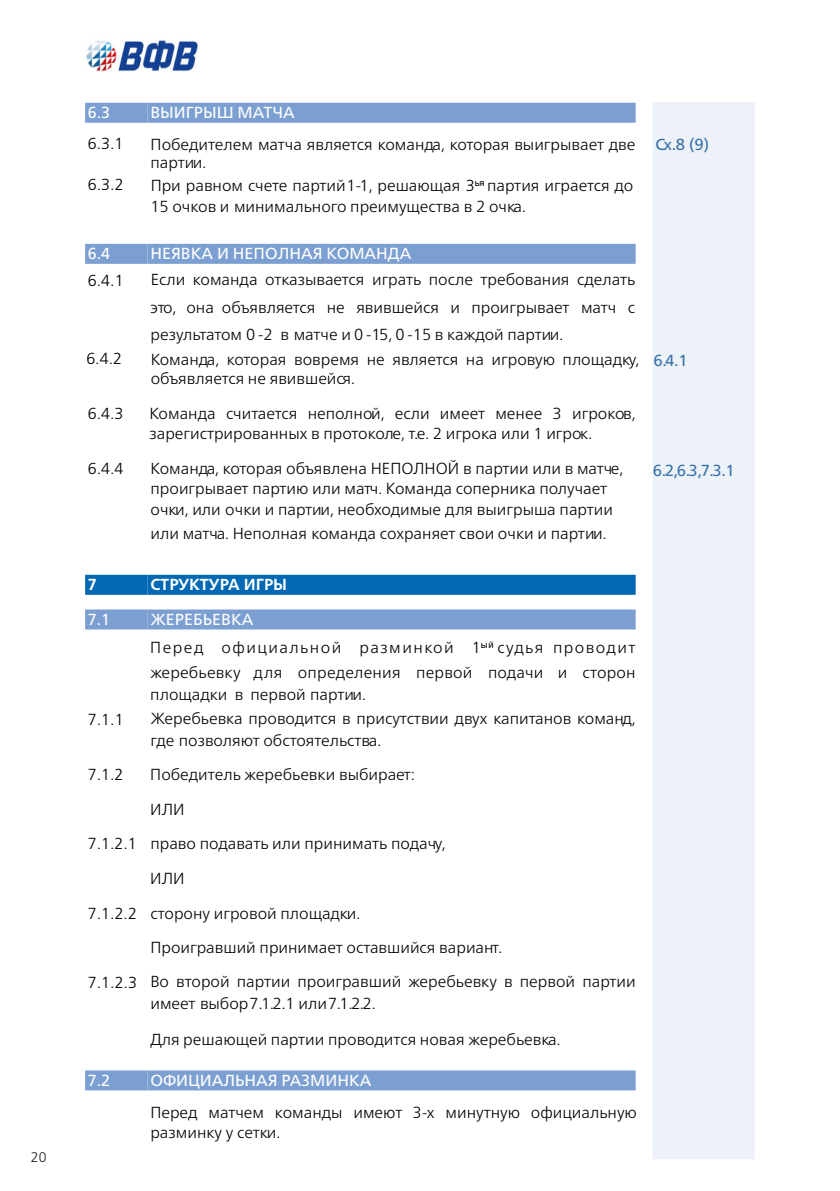
<style>
.page{position:relative;width:840px;height:1191px;background:#fff}
.page>*{position:absolute;margin:0;border:0;box-sizing:border-box;transform-origin:0 0}
.t1{font:300 16px/20px "Neue Frutiger World";color:#000}
.t2{font:16px "Neue Frutiger World";color:#fff}
.t3{font:300 16px "Frutiger LT Std";color:#000}
.t4{font:16px "Neue Frutiger World";color:#3670a9}
.t5{font:300 16px/25px "Neue Frutiger World";letter-spacing:.08em;color:#000}
.t6{font:700 16px "Neue Frutiger World";color:#fff}
.t7{font:16px "Frutiger LT Std";color:#fff}
.t8{font:700 16px "Frutiger";color:#fff}
.t9{font:300 14px "Frutiger LT Std";color:#231f20}
.s1{font-family:"Frutiger LT Std"}
</style>
<div class="page">
<div style="left:653px;top:102px;width:101px;height:1057px;background:#edf1f8"></div>
<div style="left:85px;top:103px;width:62px;height:20px;background:#7c9fd2"></div>
<div style="left:147px;top:103px;width:488px;height:20px;background:#7c9fd2"></div>
<div style="left:85px;top:244px;width:62px;height:20px;background:#7c9fd2"></div>
<div style="left:147px;top:244px;width:488px;height:20px;background:#7c9fd2"></div>
<div style="left:85px;top:575px;width:62px;height:20px;background:#0168b3"></div>
<div style="left:147px;top:575px;width:488px;height:20px;background:#0168b3"></div>
<div style="left:85px;top:609px;width:62px;height:20px;background:#7c9fd2"></div>
<div style="left:147px;top:609px;width:488px;height:20px;background:#7c9fd2"></div>
<div style="left:85px;top:1070px;width:62px;height:20px;background:#7c9fd2"></div>
<div style="left:147px;top:1070px;width:488px;height:20px;background:#7c9fd2"></div>
<img style="left:86px;top:40px;width:111px;height:31px">
<p class="t9" style="left:31px;top:1149px;width:17px">20</p>
<p class="t7" style="left:88px;top:103px;width:24px">6.3</p>
<p class="t2" style="left:150px;top:100px;width:146px">ВЫИГРЫШ МАТЧА</p>
<p class="t3" style="left:88px;top:134px;width:37px">6.3.1</p>
<p class="t1" style="left:150px;top:136px;width:486px;line-height:17.6px">Победителем матча является команда, которая выигрывает две партии.</p>
<p class="t3" style="left:88px;top:176px;width:37px">6.3.2</p>
<p class="t1" style="left:150px;top:175px;width:484px;line-height:21.2px">При равном счете партий1-1, решающая <span class="s1">3</span><sup>ья</sup> партия играется до<br>15 очков и минимального преимущества в 2 очка.</p>
<p class="t7" style="left:88px;top:244px;width:24px">6.4</p>
<p class="t2" style="left:150px;top:241px;width:262px">НЕЯВКА И НЕПОЛНАЯ КОМАНДА</p>
<p class="t3" style="left:88px;top:271px;width:37px">6.4.1</p>
<p class="t1" style="left:150px;top:265px;width:486px;line-height:27.8px;text-align:justify">Если команда отказывается играть после требования сделать это, она объявляется не явившейся и проигрывает матч с результатом 0 -2 в матче и 0 -15, 0 -15 в каждой партии.</p>
<p class="t3" style="left:86px;top:349px;width:37px">6.4.2</p>
<p class="t1" style="left:151px;top:349px;width:490px">Команда, которая вовремя не является на игровую площадку, объявляется не явившейся.</p>
<p class="t3" style="left:88px;top:405px;width:37px">6.4.3</p>
<p class="t1" style="left:149px;top:403px;width:487px">Команда считается неполной, если имеет менее 3 игроков, зарегистрированных в протоколе, т.е. 2 игрока или 1 игрок.</p>
<p class="t3" style="left:88px;top:459px;width:37px">6.4.4</p>
<p class="t1" style="left:150px;top:458px;width:474px">Команда, которая объявлена НЕПОЛНОЙ в партии или в матче, проигрывает партию или матч. Команда соперника получает</p>
<p class="t1" style="left:150px;top:498px;width:463px;line-height:23.4px">очки, или очки и партии, необходимые для выигрыша партии или матча. Неполная команда сохраняет свои очки и партии.</p>
<p class="t8" style="left:88px;top:575px;width:10px">7</p>
<p class="t7" style="left:88px;top:610px;width:24px">7.1</p>
<p class="t6" style="left:150px;top:575px;width:138px">СТРУКТУРА ИГРЫ</p>
<p class="t2" style="left:150px;top:606px;width:104px">ЖЕРЕБЬЕВКА</p>
<p class="t1" style="left:150px;top:635px;width:394px;line-height:25px">Перед официальной разминкой <span class="s1">1</span><sup>ый</sup> судья жеребьевку для определения первой подачи</p>
<p class="t1" style="left:150px;top:685px;width:217px">площадки в первой партии.</p>
<p class="t5" style="left:552px;top:635px;width:84px">проводит и сторон</p>
<p class="t3" style="left:88px;top:710px;width:37px">7.1.1</p>
<p class="t1" style="left:150px;top:707px;width:486px;line-height:22px">Жеребьевка проводится в присутствии двух капитанов команд, где позволяют обстоятельства.</p>
<p class="t3" style="left:88px;top:765px;width:37px">7.1.2</p>
<p class="t1" style="left:150px;top:757px;width:266px;line-height:34.6px">Победитель жеребьевки выбирает:<br>ИЛИ</p>
<p class="t1" style="left:88px;top:833px;width:359px"><span class="s1">7.1.2.1</span> право подавать или принимать подачу,</p>
<p class="t1" style="left:150px;top:868px;width:36px">ИЛИ</p>
<p class="t1" style="left:150px;top:895px;width:353px;line-height:34.6px;text-indent:-62px"><span class="s1">7.1.2.2</span> сторону игровой площадки.<br>Проигравший принимает оставшийся вариант.</p>
<p class="t3" style="left:88px;top:973px;width:50px">7.1.2.3</p>
<p class="t1" style="left:150px;top:971px;width:486px;line-height:22px">Во второй партии проигравший жеребьевку в первой партии имеет выбор7.1.2.1 или7.1.2.2.</p>
<p class="t7" style="left:88px;top:1070px;width:24px">7.2</p>
<p class="t1" style="left:150px;top:1029px;width:411px">Для решающей партии проводится новая жеребьевка.</p>
<p class="t2" style="left:150px;top:1067px;width:222px">ОФИЦИАЛЬНАЯ РАЗМИНКА</p>
<p class="t1" style="left:150px;top:1102px;width:488px">Перед матчем команды имеют 3-х минутную официальную разминку у сетки.</p>
<p class="t4" style="left:655px;top:136px;width:55px">Сх.8 (9)</p>
<p class="t4" style="left:653px;top:351px;width:36px">6.4.1</p>
<p class="t4" style="left:652px;top:461px;width:83px">6.2,6.3,7.3.1</p>
</div>
